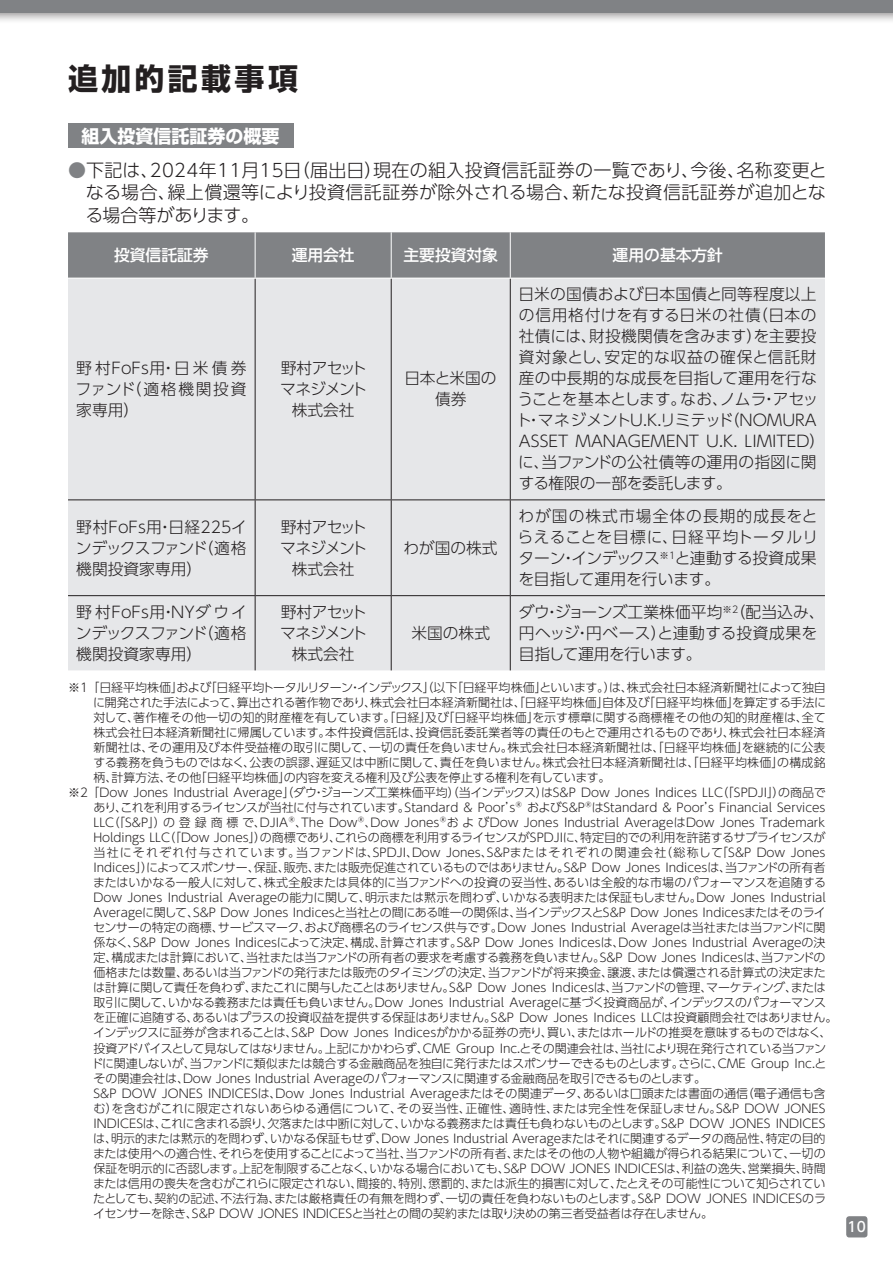
<style>
.page{position:relative;width:893px;height:1263px;background:#fff}
.page>*{position:absolute;margin:0;border:0;box-sizing:border-box;transform-origin:0 0}
.t1{font:700 30px "Shin Go Pr 5";letter-spacing:.11em;color:#231f20}
.t2{font:300 18px/22.5px "UD Shin Go Pro";letter-spacing:.01em;color:#231f20;text-align:justify}
.t3{font:700 18px "Shin Go Pr 5";color:#fff}
.t4{font:300 15.75px/21px "UD Shin Go Pro";color:#231f20;text-align:justify}
.t5{font:300 15.75px/21px "UD Shin Go Pro";letter-spacing:-.055em;color:#231f20;text-align:center}
.t6{font:500 15.75px "UD Shin Go Pro";color:#fff}
.t7{font:500 13.8px "UD Shin Go Pro";color:#fff}
.t8{font:300 12px "UD Shin Go Pro";color:#231f20}
.t9{font:300 12px "UD Shin Go Pro";letter-spacing:-.02em;color:#231f20}
.t10{font:300 12px "UD Shin Go Pro";letter-spacing:-.035em;color:#231f20}
.t11{font:300 12px "UD Shin Go Pro";letter-spacing:-.03em;color:#231f20}
.t12{font:300 12px "UD Shin Go Pro";letter-spacing:.065em;color:#231f20}
.s1{color:#808285}
</style>
<div class="page">
<div style="left:0;top:0;width:893px;height:24px;background:#231f20;opacity:.5"></div>
<div style="left:0;top:0;width:893px;height:13px;background:#808285"></div>
<div style="left:846px;top:1216px;width:21px;height:21px;background:#808285;border-radius:3px"></div>
<div style="left:68px;top:123px;width:225px;height:25px;background:#808285"></div>
<div style="left:68px;top:232px;width:757px;height:46px;background:#808285"></div>
<div style="left:68px;top:279px;width:757px;height:391px;background:#e6e7e9"></div>
<hr style="left:255px;top:278px;width:1px;height:221px;background:#231f20">
<hr style="left:391px;top:278px;width:1px;height:221px;background:#231f20">
<hr style="left:510px;top:278px;width:1px;height:221px;background:#231f20">
<hr style="left:68px;top:499px;width:187px;height:1px;background:#231f20">
<hr style="left:255px;top:499px;width:136px;height:1px;background:#231f20">
<hr style="left:255px;top:500px;width:1px;height:95px;background:#231f20">
<hr style="left:391px;top:499px;width:119px;height:1px;background:#231f20">
<hr style="left:391px;top:500px;width:1px;height:95px;background:#231f20">
<hr style="left:510px;top:499px;width:315px;height:1px;background:#231f20">
<hr style="left:510px;top:500px;width:1px;height:95px;background:#231f20">
<hr style="left:68px;top:595px;width:187px;height:1px;background:#231f20">
<hr style="left:255px;top:595px;width:136px;height:1px;background:#231f20">
<hr style="left:255px;top:596px;width:1px;height:74px;background:#231f20">
<hr style="left:391px;top:595px;width:119px;height:1px;background:#231f20">
<hr style="left:391px;top:596px;width:1px;height:74px;background:#231f20">
<hr style="left:510px;top:595px;width:315px;height:1px;background:#231f20">
<hr style="left:510px;top:596px;width:1px;height:74px;background:#231f20">
<hr style="left:255px;top:232px;width:1px;height:46px;background:#fff">
<hr style="left:391px;top:232px;width:1px;height:46px;background:#fff">
<hr style="left:510px;top:232px;width:1px;height:46px;background:#fff">
<hr style="left:255px;top:278px;width:136px;height:1px;background:#fff">
<hr style="left:391px;top:278px;width:119px;height:1px;background:#fff">
<hr style="left:510px;top:278px;width:315px;height:1px;background:#fff">
<h1 class="t1" style="left:68px;top:55px;width:231px">追加的記載事項</h1>
<h2 class="t3" style="left:82px;top:121px;width:200px">組入投資信託証券の概要</h2>
<h2 class="t2" style="left:85px;top:158px;width:743px;text-indent:-17px"><span class="s1">●</span>下記は、2024年11月15日（届出日）現在の組入投資信託証券の一覧であり、今後、名称変更となる場合、繰上償還等により投資信託証券が除外される場合、新たな投資信託証券が追加となる場合等があります。</h2>
<h3 class="t6" style="left:114px;top:242px;width:96px">投資信託証券</h3>
<h3 class="t6" style="left:292px;top:242px;width:64px">運用会社</h3>
<h3 class="t6" style="left:403px;top:242px;width:96px">主要投資対象</h3>
<h3 class="t6" style="left:613px;top:242px;width:112px">運用の基本方針</h3>
<h3 class="t4" style="left:76px;top:357px;width:173px">野村FoFs用・日米債券ファンド（適格機関投資家専用）</h3>
<h3 class="t5" style="left:280px;top:357px;width:88px">野村アセットマネジメント株式会社</h3>
<h3 class="t4" style="left:404px;top:367px;width:94px;text-align:center">日本と米国の債券</h3>
<h3 class="t4" style="left:76px;top:516px;width:173px">野村FoFs用・日経225インデックスファンド（適格機関投資家専用）</h3>
<h3 class="t5" style="left:280px;top:516px;width:88px">野村アセットマネジメント株式会社</h3>
<h3 class="t4" style="left:403px;top:537px;width:96px">わが国の株式</h3>
<p class="t4" style="left:516px;top:283px;width:311px;text-align:left">日米の国債および日本国債と同等程度以上の信用格付けを有する日米の社債（日本の社債には、財投機関債を含みます）を主要投資対象とし、安定的な収益の確保と信託財産の中長期的な成長を目指して運用を行なうことを基本とします。なお、ノムラ・アセット・マネジメントU.K.リミテッド（NOMURA<br>ASSET MANAGEMENT U.K. LIMITED）に、当ファンドの公社債等の運用の指図に関する権限の一部を委託します。</p>
<h3 class="t4" style="left:518px;top:505px;width:302px">わが国の株式市場全体の長期的成長をとらえることを目標に、日経平均トータルリターン・インデックス<sup>※1</sup>と連動する投資成果を目指して運用を行います。</h3>
<h3 class="t4" style="left:519px;top:601px;width:307px;text-align:left">ダウ・ジョーンズ工業株価平均<sup>※2</sup>（配当込み、円ヘッジ・円ベース）と連動する投資成果を目指して運用を行います。</h3>
<p class="t9" style="left:68px;top:678px;width:759px">※1 ｢日経平均株価」および「日経平均トータルリターン・インデックス」（以下「日経平均株価」といいます。）は、株式会社日本経済新聞社によって独自</p>
<p class="t8" style="left:93px;top:693px;width:734px">に開発された手法によって、算出される著作物であり、株式会社日本経済新聞社は、「日経平均株価」自体及び「日経平均株価」を算定する手法に</p>
<p class="t8" style="left:94px;top:708px;width:734px">対して、著作権その他一切の知的財産権を有しています。「日経」及び「日経平均株価」を示す標章に関する商標権その他の知的財産権は、全て</p>
<p class="t8" style="left:94px;top:723px;width:733px">株式会社日本経済新聞社に帰属しています。本件投資信託は、投資信託委託業者等の責任のもとで運用されるものであり、株式会社日本経済</p>
<p class="t8" style="left:94px;top:738px;width:733px">新聞社は、その運用及び本件受益権の取引に関して、一切の責任を負いません。株式会社日本経済新聞社は、「日経平均株価」を継続的に公表</p>
<p class="t8" style="left:93px;top:753px;width:734px">する義務を負うものではなく、公表の誤謬、遅延又は中断に関して、責任を負いません。株式会社日本経済新聞社は、「日経平均株価」の構成銘</p>
<p class="t8" style="left:94px;top:768px;width:518px">柄、計算方法、その他「日経平均株価」の内容を変える権利及び公表を停止する権利を有しています。</p>
<p class="t8" style="left:68px;top:783px;width:759px">※2 ｢Dow Jones Industrial Average」（ダウ・ジョーンズ工業株価平均）（当インデックス）はS&amp;P Dow Jones Indices LLC（「SPDJI」）の商品で</p>
<p class="t8" style="left:94px;top:798px;width:734px">あり、これを利用するライセンスが当社に付与されています。Standard &amp; Poor’s®およびS&amp;P®はStandard &amp; Poor’s Financial Services</p>
<p class="t8" style="left:94px;top:813px;width:734px">LLC（「S&amp;P」）の登録商標で、DJIA®、The Dow®、Dow Jones®およびDow Jones Industrial AverageはDow Jones Trademark</p>
<p class="t8" style="left:94px;top:828px;width:734px">Holdings LLC（「Dow Jones」）の商標であり、これらの商標を利用するライセンスがSPDJIに、特定目的での利用を許諾するサブライセンスが</p>
<p class="t12" style="left:94px;top:843px;width:734px">当社にそれぞれ付与されています。当ファンドは、SPDJI、Dow Jones、S&amp;Pまたはそれぞれの関連会社（総称して「S&amp;P Dow Jones</p>
<p class="t9" style="left:94px;top:858px;width:733px">Indices」）によってスポンサー、保証、販売、または販売促進されているものではありません。S&amp;P Dow Jones Indicesは、当ファンドの所有者</p>
<p class="t8" style="left:93px;top:873px;width:735px">またはいかなる一般人に対して、株式全般または具体的に当ファンドへの投資の妥当性、あるいは全般的な市場のパフォーマンスを追随する</p>
<p class="t8" style="left:94px;top:888px;width:734px">Dow Jones Industrial Averageの能力に関して、明示または黙示を問わず、いかなる表明または保証もしません。Dow Jones Industrial</p>
<p class="t8" style="left:94px;top:903px;width:734px">Averageに関して、S&amp;P Dow Jones Indicesと当社との間にある唯一の関係は、当インデックスとS&amp;P Dow Jones Indicesまたはそのライ</p>
<p class="t8" style="left:93px;top:918px;width:734px">センサーの特定の商標、サービスマーク、および商標名のライセンス供与です。Dow Jones Industrial Averageは当社または当ファンドに関</p>
<p class="t8" style="left:94px;top:933px;width:733px">係なく、S&amp;P Dow Jones Indicesによって決定、構成、計算されます。S&amp;P Dow Jones Indicesは、Dow Jones Industrial Averageの決</p>
<p class="t9" style="left:94px;top:948px;width:733px">定、構成または計算において、当社または当ファンドの所有者の要求を考慮する義務を負いません。S&amp;P Dow Jones Indicesは、当ファンドの</p>
<p class="t11" style="left:94px;top:963px;width:734px">価格または数量、あるいは当ファンドの発行または販売のタイミングの決定、当ファンドが将来換金、譲渡、または償還される計算式の決定また</p>
<p class="t10" style="left:93px;top:978px;width:734px">は計算に関して責任を負わず、またこれに関与したことはありません。S&amp;P Dow Jones Indicesは、当ファンドの管理、マーケティング、または</p>
<p class="t8" style="left:94px;top:993px;width:734px">取引に関して、いかなる義務または責任も負いません。Dow Jones Industrial Averageに基づく投資商品が、インデックスのパフォーマンス</p>
<p class="t8" style="left:93px;top:1008px;width:746px">を正確に追随する、あるいはプラスの投資収益を提供する保証はありません。S&amp;P Dow Jones Indices LLCは投資顧問会社ではありません。</p>
<p class="t9" style="left:93px;top:1023px;width:740px">インデックスに証券が含まれることは、S&amp;P Dow Jones Indicesがかかる証券の売り、買い、またはホールドの推奨を意味するものではなく、</p>
<p class="t10" style="left:94px;top:1038px;width:734px">投資アドバイスとして見なしてはなりません。上記にかかわらず、CME Group Inc.とその関連会社は、当社により現在発行されている当ファン</p>
<p class="t11" style="left:91px;top:1053px;width:736px">ドに関連しないが、当ファンドに類似または競合する金融商品を独自に発行またはスポンサーできるものとします。さらに、CME Group Inc.と</p>
<p class="t8" style="left:94px;top:1068px;width:614px">その関連会社は、Dow Jones Industrial Averageのパフォーマンスに関連する金融商品を取引できるものとします。</p>
<p class="t8" style="left:94px;top:1083px;width:734px">S&amp;P DOW JONES INDICESは、Dow Jones Industrial Averageまたはその関連データ、あるいは口頭または書面の通信（電子通信も含</p>
<p class="t8" style="left:93px;top:1098px;width:734px">む）を含むがこれに限定されないあらゆる通信について、その妥当性、正確性、適時性、または完全性を保証しません。S&amp;P DOW JONES</p>
<p class="t9" style="left:94px;top:1113px;width:734px">INDICESは、これに含まれる誤り、欠落または中断に対して、いかなる義務または責任も負わないものとします。S&amp;P DOW JONES INDICES</p>
<p class="t8" style="left:93px;top:1128px;width:734px">は、明示的または黙示的を問わず、いかなる保証もせず、Dow Jones Industrial Averageまたはそれに関連するデータの商品性、特定の目的</p>
<p class="t8" style="left:93px;top:1143px;width:734px">または使用への適合性、それらを使用することによって当社、当ファンドの所有者、またはその他の人物や組織が得られる結果について、一切の</p>
<p class="t8" style="left:94px;top:1158px;width:734px">保証を明示的に否認します。上記を制限することなく、いかなる場合においても、S&amp;P DOW JONES INDICESは、利益の逸失、営業損失、時間</p>
<p class="t8" style="left:93px;top:1173px;width:734px">または信用の喪失を含むがこれらに限定されない、間接的、特別、懲罰的、または派生的損害に対して、たとえその可能性について知らされてい</p>
<p class="t8" style="left:93px;top:1188px;width:734px">たとしても、契約の記述、不法行為、または厳格責任の有無を問わず、一切の責任を負わないものとします。S&amp;P DOW JONES INDICESのラ</p>
<p class="t8" style="left:93px;top:1203px;width:622px">イセンサーを除き、S&amp;P DOW JONES INDICESと当社との間の契約または取り決めの第三者受益者は存在しません。</p>
<h3 class="t4" style="left:76px;top:601px;width:173px">野村FoFs用・NYダウインデックスファンド（適格機関投資家専用）</h3>
<h3 class="t5" style="left:280px;top:601px;width:88px">野村アセットマネジメント株式会社</h3>
<h3 class="t4" style="left:411px;top:622px;width:80px">米国の株式</h3>
<p class="t7" style="left:848px;top:1216px;width:20px">10</p>
</div>
